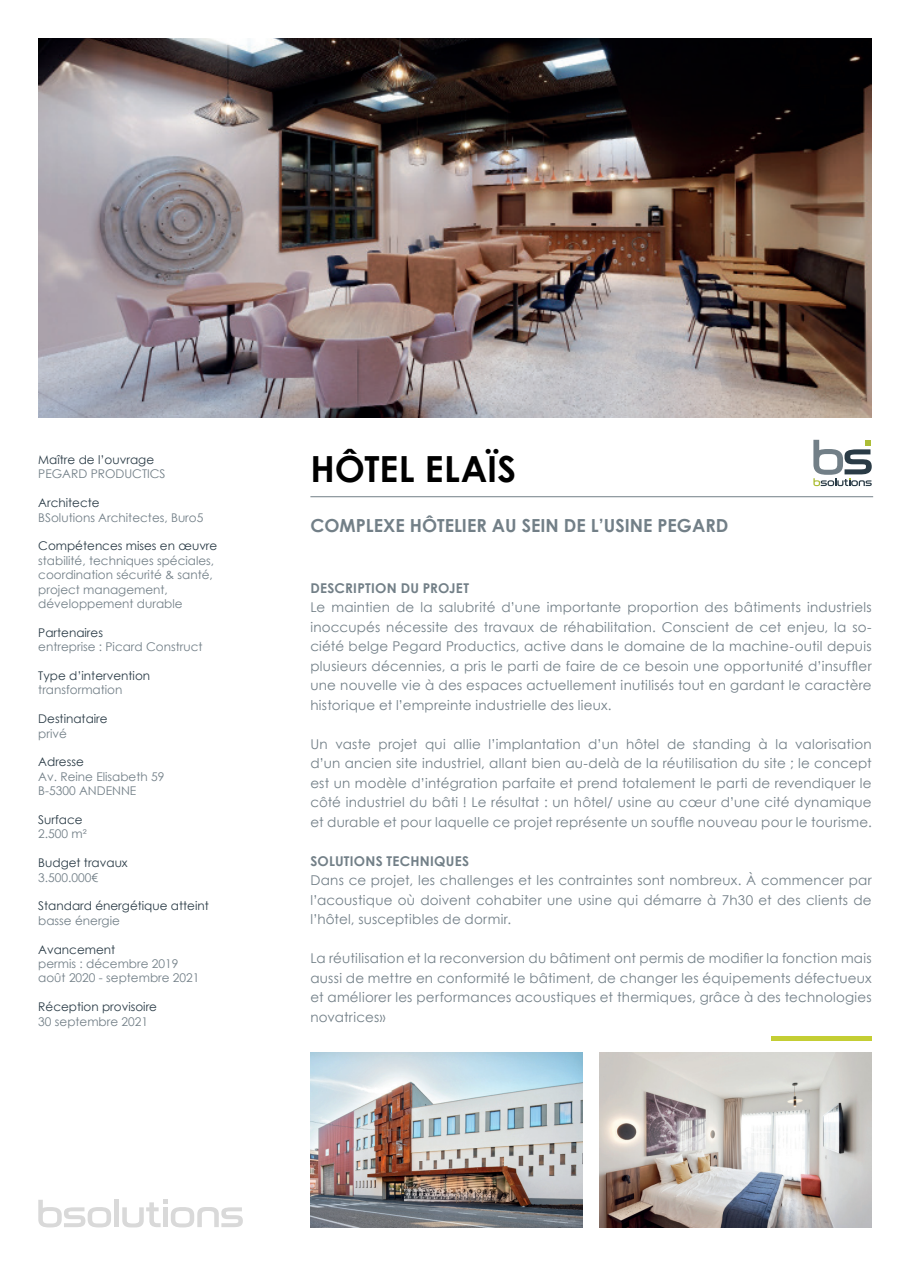
<style>
.page{position:relative;width:910px;height:1280px;background:#fff}
.page>*{position:absolute;margin:0;border:0;box-sizing:border-box;transform-origin:0 0}
.t1{font:700 36px "Century Gothic";letter-spacing:.005em;color:#000}
.t2{font:700 18px "Century Gothic";color:#727f87}
.t3{font:13.5px/19.5px "Century Gothic";letter-spacing:.015em;color:#727f87;text-align:justify}
.t4{font:700 13.5px "Century Gothic";letter-spacing:.02em;color:#727f87}
.t5{font:12px/14.4px "Century Gothic";color:#727f87}
.t6{font:12px "Century Gothic";color:#2a3b46}
</style>
<div class="page">
<img style="left:38px;top:38px;width:834px;height:379px">
<img style="left:310px;top:1052px;width:273px;height:175px">
<img style="left:599px;top:1052px;width:273px;height:175px">
<hr style="left:310px;top:496px;width:563px;height:1px;background:#727f87">
<hr style="left:771px;top:1036px;width:101px;height:4px;background:#c4ce34">
<div style="left:114px;top:1200px;width:5px;height:27px;background:#d9d9d9"></div>
<svg style="left:38px;top:1200px;width:73px;height:27px"></svg>
<svg style="left:122px;top:1200px;width:121px;height:27px"></svg>
<svg style="left:813px;top:440px;width:59px;height:46px"></svg>
<p class="t6" style="left:38px;top:455px;width:117px">Maître de l’ouvrage</p>
<p class="t5" style="left:38px;top:468px;width:129px">PEGARD PRODUCTICS</p>
<p class="t6" style="left:38px;top:498px;width:63px">Architecte</p>
<p class="t5" style="left:38px;top:511px;width:167px">BSolutions Architectes, Buro5</p>
<p class="t6" style="left:38px;top:541px;width:181px">Compétences mises en œuvre</p>
<p class="t5" style="left:38px;top:554px;width:177px">stabilité, techniques spéciales, coordination sécurité &amp; santé, project management, développement durable</p>
<p class="t6" style="left:38px;top:627px;width:66px">Partenaires</p>
<p class="t5" style="left:38px;top:641px;width:166px">entreprise : Picard Construct</p>
<p class="t6" style="left:38px;top:671px;width:113px">Type d’intervention</p>
<p class="t5" style="left:38px;top:684px;width:86px">transformation</p>
<p class="t6" style="left:38px;top:714px;width:71px">Destinataire</p>
<p class="t5" style="left:38px;top:727px;width:30px">privé</p>
<p class="t6" style="left:38px;top:757px;width:47px">Adresse</p>
<p class="t5" style="left:38px;top:770px;width:128px">Av. Reine Elisabeth 59<br>B-5300 ANDENNE</p>
<p class="t6" style="left:38px;top:815px;width:46px">Surface</p>
<p class="t5" style="left:38px;top:828px;width:50px">2.500 m²</p>
<p class="t6" style="left:38px;top:858px;width:91px">Budget travaux</p>
<p class="t5" style="left:38px;top:871px;width:61px">3.500.000€</p>
<p class="t6" style="left:38px;top:901px;width:172px">Standard énergétique atteint</p>
<p class="t5" style="left:38px;top:914px;width:83px">basse énergie</p>
<p class="t6" style="left:38px;top:944px;width:79px">Avancement</p>
<p class="t5" style="left:38px;top:957px;width:163px">permis : décembre 2019 août 2020 - septembre 2021</p>
<p class="t6" style="left:38px;top:1002px;width:120px">Réception provisoire</p>
<p class="t5" style="left:38px;top:1015px;width:111px">30 septembre 2021</p>
<h1 class="t1" style="left:310px;top:448px;width:207px">HÔTEL ELAÏS</h1>
<h2 class="t2" style="left:310px;top:515px;width:419px">COMPLEXE HÔTELIER AU SEIN DE L’USINE PEGARD</h2>
<p class="t4" style="left:310px;top:580px;width:160px">DESCRIPTION DU PROJET</p>
<p class="t3" style="left:310px;top:599px;width:563px">Le maintien de la salubrité d’une importante proportion des bâtiments industriels inoccupés nécessite des travaux de réhabilitation. Conscient de cet enjeu, la so&shy;ciété belge Pegard Productics, active dans le domaine de la machine-outil depuis plusieurs décennies, a pris le parti de faire de ce besoin une opportunité d’insuffler une nouvelle vie à des espaces actuellement inutilisés tout en gardant le caractère historique et l’empreinte industrielle des lieux.</p>
<p class="t3" style="left:310px;top:735px;width:563px">Un vaste projet qui allie l’implantation d’un hôtel de standing à la valorisation d’un ancien site industriel, allant bien au-delà de la réutilisation du site ; le concept est un modèle d’intégration parfaite et prend totalement le parti de revendiquer le côté industriel du bâti ! Le résultat : un hôtel/ usine au cœur d’une cité dynamique et durable et pour laquelle ce projet représente un souffle nouveau pour le tourisme.</p>
<p class="t4" style="left:310px;top:853px;width:160px">SOLUTIONS TECHNIQUES</p>
<p class="t3" style="left:310px;top:871px;width:563px">Dans ce projet, les challenges et les contraintes sont nombreux. À commencer par l’acoustique où doivent cohabiter une usine qui démarre à 7h30 et des clients de l’hôtel, susceptibles de dormir.</p>
<p class="t3" style="left:310px;top:948px;width:563px">La réutilisation et la reconver sion du bâtiment ont permis de modifier la fonction mais aussi de mettre en conformité le bâtiment, de changer les équipements défectueux et améliorer les performances acoustiques et thermiques, grâce à des technologies novatrices»</p>
</div>
